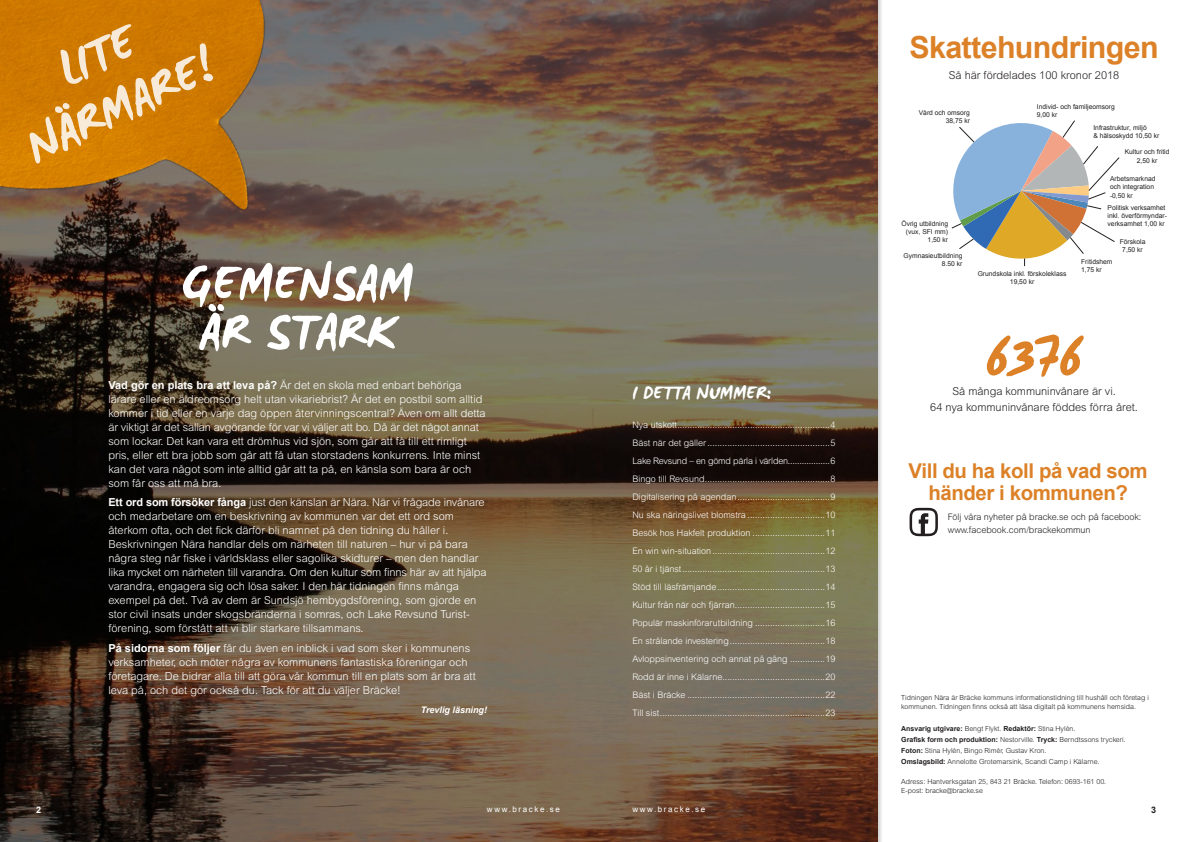
<style>
.page{position:relative;width:1191px;height:842px;background:#fff}
.page>*{position:absolute;margin:0;border:0;box-sizing:border-box;transform-origin:0 0}
.t1{font:700 52.9px/48.6px "WC Mano Negra Bta";color:#fff;text-align:center}
.t2{font:700 52.9px "WC Mano Negra Bta";color:#dc8127}
.t3{font:700 51px/55.8px "WC Mano Negra Bta";color:#fff;text-align:center}
.t4{font:700 30.4px "Arial";letter-spacing:-.02em;color:#dc8127}
.t5{font:700 20.4px/22px "Arial";letter-spacing:-.02em;color:#dc8127;text-align:center}
.t6{font:700 20px "WC Mano Negra Bta";color:#fff}
.t7{font:300 11px/14px "Arial";color:#fff}
.t8{font:300 11px/16px "Arial";color:#231f20;text-align:center}
.t9{font:300 9px "Arial";color:#fff}
.t10{font:300 9px/13px "Arial";color:#231f20}
.t11{font:300 9px "Arial";letter-spacing:-.02em;color:#fff}
.t12{font:italic 700 9px "Arial";color:#fff}
.t13{font:700 9px "Arial";color:#fff}
.t14{font:700 9px "Arial";color:#231f20}
.t15{font:8px "Arial";letter-spacing:.2em;color:#fff}
.t16{font:300 7px/11px "Arial";color:#231f20}
.t17{font:6.7px/8.1px "Arial";color:#231f20}
.s1{font-weight:700}
</style>
<div class="page">
<svg style="left:951px;top:120px;width:168px;height:146px"></svg>
<img style="left:0;top:0;width:877px;height:842px">
<img style="left:0;top:0;width:311px;height:276px">
<svg style="left:909px;top:508px;width:29px;height:28px"></svg>
<h2 class="t3" style="left:-8px;top:70px;width:205px;rotate:-25deg">LITE<br>NÄRMARE!</h2>
<h1 class="t1" style="left:182px;top:254px;width:232px">GEMENSAM<br>ÄR STARK</h1>
<p class="t7" style="left:108px;top:378px;width:379px"><span class="s1">Vad gör en plats bra att leva på?</span> Är det en skola med enbart behöriga lärare eller en äldreomsorg helt utan vikariebrist? Är det en postbil som alltid kommer i tid eller en varje dag öppen återvinningscentral? Även om allt detta är viktigt är det sällan avgörande för var vi väljer att bo. Då är det något annat som lockar. Det kan vara ett drömhus vid sjön, som går att få till ett rimligt pris, eller ett bra jobb som går att få utan storstadens konkurrens. Inte minst kan det vara något som inte alltid går att ta på, en känsla som bara är och som får oss att må bra.</p>
<p class="t7" style="left:108px;top:495px;width:380px"><span class="s1">Ett ord som försöker fånga</span> just den känslan är Nära. När vi frågade invånare och medarbetare om en beskrivning av kommunen var det ett ord som återkom ofta, och det fick därför bli namnet på den tidning du håller i.<br>Beskrivningen Nära handlar dels om närheten till naturen – hur vi på bara några steg når fiske i världsklass eller sagolika skidturer – men den handlar lika mycket om närheten till varandra. Om den kultur som finns här av att hjälpa varandra, engagera sig och lösa saker. I den här tidningen finns många exempel på det. Två av dem är Sundsjö hembygdsförening, som gjorde en stor civil insats under skogsbränderna i somras, och Lake Revsund Turist&shy;förening, som förstått att vi blir starkare tillsammans.</p>
<p class="t7" style="left:108px;top:641px;width:369px"><span class="s1">På sidorna som följer</span> får du även en inblick i vad som sker i kommunens verksamheter, och möter några av kommunens fantastiska föreningar och företagare. De bidrar alla till att göra vår kommun till en plats som är bra att leva på, och det gör också du. Tack för att du väljer Bräcke!</p>
<p class="t12" style="left:421px;top:704px;width:68px">Trevlig läsning!</p>
<h3 class="t6" style="left:632px;top:379px;width:140px">I DETTA NUMMER:</h3>
<p class="t9" style="left:632px;top:419px;width:46px">Nya utskott</p>
<p class="t9" style="left:830px;top:419px;width:7px">4</p>
<p class="t9" style="left:632px;top:437px;width:75px">Bäst när det gäller</p>
<p class="t9" style="left:830px;top:437px;width:7px">5</p>
<p class="t11" style="left:632px;top:455px;width:157px">Lake Revsund – en gömd pärla i världen</p>
<p class="t9" style="left:830px;top:455px;width:7px">6</p>
<p class="t9" style="left:632px;top:473px;width:74px">Bingo till Revsund</p>
<p class="t9" style="left:830px;top:473px;width:7px">8</p>
<p class="t9" style="left:632px;top:491px;width:106px">Digitalisering på agendan</p>
<p class="t9" style="left:830px;top:491px;width:7px">9</p>
<p class="t9" style="left:632px;top:509px;width:115px">Nu ska näringslivet blomstra</p>
<p class="t9" style="left:825px;top:509px;width:12px">10</p>
<p class="t9" style="left:632px;top:527px;width:119px">Besök hos Hakfelt produktion</p>
<p class="t9" style="left:825px;top:527px;width:12px">11</p>
<p class="t9" style="left:632px;top:545px;width:80px">En win win-situation</p>
<p class="t9" style="left:825px;top:545px;width:12px">12</p>
<p class="t9" style="left:632px;top:563px;width:51px">50 år i tjänst</p>
<p class="t9" style="left:825px;top:563px;width:12px">13</p>
<p class="t9" style="left:632px;top:581px;width:86px">Stöd till läsfrämjande</p>
<p class="t9" style="left:825px;top:581px;width:12px">14</p>
<p class="t9" style="left:632px;top:599px;width:104px">Kultur från när och fjärran</p>
<p class="t9" style="left:825px;top:599px;width:12px">15</p>
<p class="t9" style="left:632px;top:617px;width:122px">Populär maskinförarutbildning</p>
<p class="t9" style="left:825px;top:617px;width:12px">16</p>
<p class="t9" style="left:632px;top:635px;width:98px">En strålande investering</p>
<p class="t9" style="left:825px;top:635px;width:12px">18</p>
<p class="t9" style="left:632px;top:653px;width:157px">Avloppsinventering och annat på gång</p>
<p class="t9" style="left:825px;top:653px;width:12px">19</p>
<p class="t9" style="left:632px;top:671px;width:92px">Rodd är inne i Kälarne</p>
<p class="t9" style="left:825px;top:671px;width:12px">20</p>
<p class="t9" style="left:632px;top:689px;width:55px">Bäst i Bräcke</p>
<p class="t9" style="left:825px;top:689px;width:12px">22</p>
<p class="t9" style="left:632px;top:707px;width:28px">Till sist</p>
<p class="t9" style="left:825px;top:707px;width:12px">23</p>
<h3 class="t4" style="left:909px;top:27px;width:251px">Skattehundringen</h3>
<p class="t8" style="left:948px;top:67px;width:172px">Så här fördelades 100 kronor 2018</p>
<p class="t17" style="left:918px;top:109px;width:53px;text-align:right">Vård och omsorg<br>38,75 kr</p>
<p class="t17" style="left:901px;top:219px;width:48px;text-align:right">Övrig utbildning (vux, SFI mm)<br>1,50 kr</p>
<p class="t17" style="left:903px;top:252px;width:60px;text-align:right">Gymnasieutbildning<br>8.50 kr</p>
<p class="t17" style="left:1037px;top:102px;width:79px">Individ- och familjeomsorg<br>9,00 kr</p>
<p class="t17" style="left:1093px;top:124px;width:68px">Infrastruktur, miljö<br>&amp; hälsoskydd 10,50 kr</p>
<p class="t17" style="left:1124px;top:148px;width:46px;text-align:center">Kultur och fritid<br>2,50 kr</p>
<p class="t17" style="left:1110px;top:175px;width:47px">Arbetsmarknad och integration -0,50 kr</p>
<p class="t17" style="left:1107px;top:203px;width:61px">Politisk verksamhet inkl. överförmyndar&shy;verksamhet 1,00 kr</p>
<p class="t17" style="left:977px;top:269px;width:90px;text-align:center">Grundskola inkl. förskoleklass<br>19,50 kr</p>
<p class="t17" style="left:1081px;top:258px;width:33px">Fritidshem<br>1,75 kr</p>
<p class="t17" style="left:1119px;top:238px;width:27px;text-align:center">Förskola<br>7,50 kr</p>
<h1 class="t2" style="left:986px;top:322px;width:98px">6376</h1>
<p class="t8" style="left:930px;top:383px;width:209px">Så många kommuninvånare är vi.<br>64 nya kommuninvånare föddes förra året.</p>
<h3 class="t5" style="left:908px;top:460px;width:240px">Vill du ha koll på vad som händer i kommunen?</h3>
<p class="t10" style="left:948px;top:510px;width:195px">Följ våra nyheter på bracke.se och på facebook: www.facebook.com/brackekommun</p>
<p class="t16" style="left:901px;top:693px;width:249px;line-height:9px">Tidningen Nära är Bräcke kommuns informationstidning till hushåll och företag i kommunen. Tidningen finns också att läsa digitalt på kommunens hemsida.</p>
<p class="t16" style="left:901px;top:723px;width:226px"><span class="s1">Ansvarig utgivare:</span> Bengt Flykt. <span class="s1">Redaktör:</span> Stina Hylén.<br><span class="s1">Grafisk form och produktion:</span> Nestorville. <span class="s1">Tryck:</span> Berndtssons tryckeri.<br><span class="s1">Foton:</span> Stina Hylén, Bingo Rimér, Gustav Kron.<br><span class="s1">Omslagsbild:</span> Annelotte Grotemarsink, Scandi Camp i Kälarne.</p>
<p class="t16" style="left:901px;top:777px;width:206px;line-height:9px">Adress: Hantverksgatan 25, 843 21 Bräcke. Telefon: 0693-161 00.<br>E-post: bracke@bracke.se</p>
<p class="t13" style="left:36px;top:803px;width:7px">2</p>
<p class="t15" style="left:487px;top:804px;width:74px">www.bracke.se</p>
<p class="t15" style="left:632px;top:804px;width:74px">www.bracke.se</p>
<p class="t14" style="left:1151px;top:803px;width:7px">3</p>
</div>
